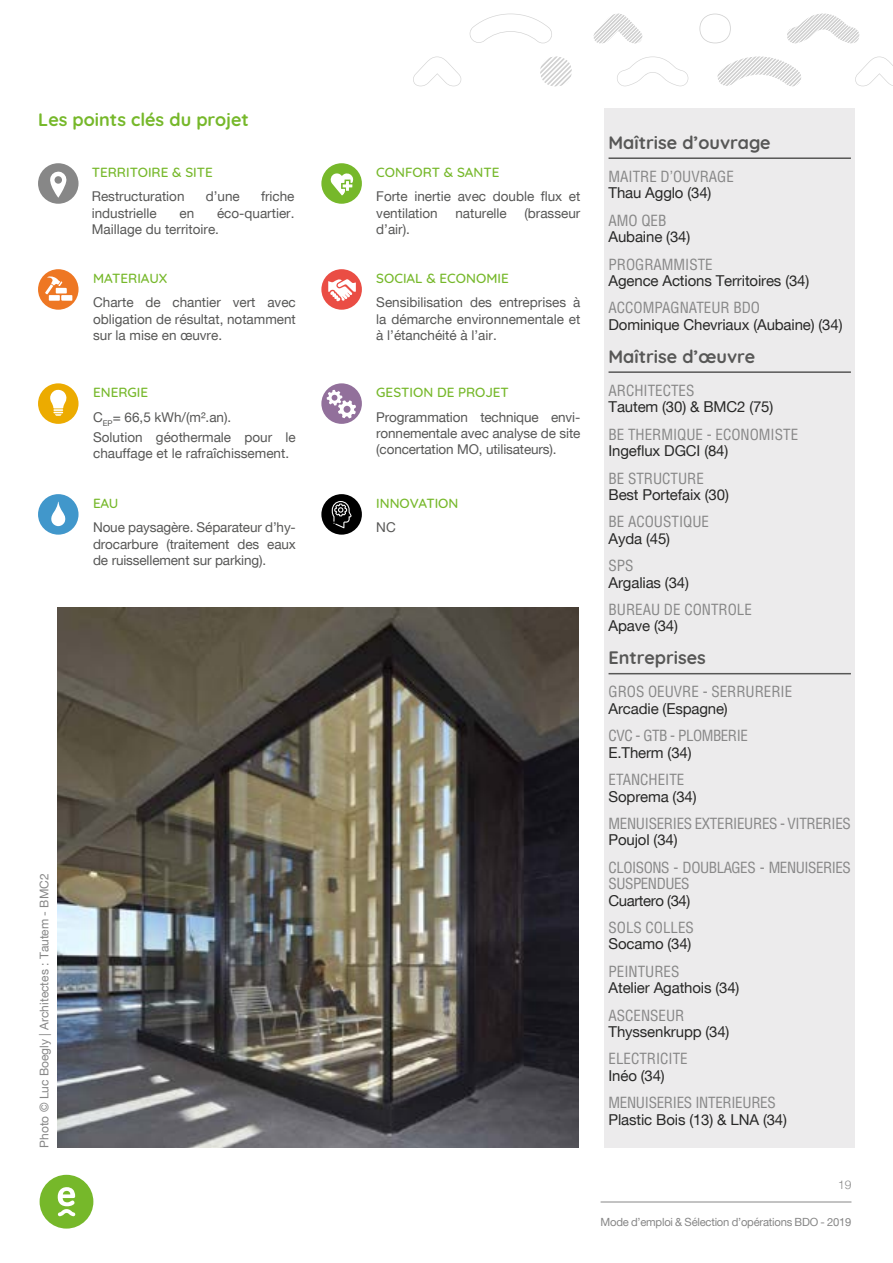
<style>
.page{position:relative;width:893px;height:1263px;background:#fff}
.page>*{position:absolute;margin:0;border:0;box-sizing:border-box;transform-origin:0 0}
.t1{font:700 18px "Quicksand";color:#575756}
.t2{font:700 18px "Quicksand";color:#76b82a}
.t3{font:15px "Helvetica Neue";letter-spacing:-.01em;color:#282827}
.t4{font:condensed 15px "Helvetica";color:#878787}
.t5{font:condensed 15px/16.5px "Helvetica";letter-spacing:-.03em;color:#878787}
.t6{font:condensed 15px "Helvetica";letter-spacing:-.02em;color:#878787}
.t7{font:15px "Helvetica Neue";letter-spacing:-.03em;color:#282827}
.t8{font:13.5px/16.2px "Helvetica Neue";color:#575756;text-align:justify}
.t9{font:500 13.5px "Quicksand";color:#76b82a}
.t10{font:12px "Helvetica Neue";color:#878787}
.t11{font:300 12px "Helvetica Neue";color:#878787}
.t12{font:11.25px "Helvetica Neue";letter-spacing:-.02em;color:#878787}
</style>
<div class="page">
<hr style="left:601px;top:1201px;width:250px;height:1px;background:#878787">
<svg style="left:40px;top:1175px;width:53px;height:53px"></svg>
<svg style="left:413px;top:57px;width:48px;height:29px"></svg>
<svg style="left:699px;top:14px;width:32px;height:29px"></svg>
<svg style="left:540px;top:57px;width:32px;height:29px"></svg>
<svg style="left:470px;top:14px;width:82px;height:29px"></svg>
<svg style="left:717px;top:57px;width:84px;height:30px"></svg>
<svg style="left:855px;top:57px;width:38px;height:29px"></svg>
<svg style="left:594px;top:14px;width:48px;height:29px"></svg>
<svg style="left:617px;top:57px;width:71px;height:29px"></svg>
<svg style="left:787px;top:14px;width:72px;height:30px"></svg>
<div style="left:604px;top:108px;width:251px;height:1040px;background:#ecebec"></div>
<hr style="left:608px;top:157px;width:243px;height:2px;background:#575756">
<hr style="left:608px;top:371px;width:243px;height:2px;background:#575756">
<hr style="left:608px;top:673px;width:243px;height:1px;background:#575756">
<img style="left:57px;top:608px;width:522px;height:540px">
<div style="left:38px;top:163px;width:41px;height:41px;background:#878787;border-radius:50%"></div>
<svg style="left:50px;top:171px;width:17px;height:27px"></svg>
<div style="left:38px;top:269px;width:41px;height:41px;background:#ee7723;border-radius:50%"></div>
<svg style="left:45px;top:276px;width:27px;height:25px"></svg>
<div style="left:38px;top:383px;width:41px;height:41px;background:#ecab00;border-radius:50%"></div>
<svg style="left:50px;top:389px;width:17px;height:27px"></svg>
<div style="left:38px;top:494px;width:41px;height:41px;background:#4197cb;border-radius:50%"></div>
<svg style="left:51px;top:502px;width:14px;height:25px"></svg>
<div style="left:321px;top:269px;width:41px;height:41px;background:#ea4d44;border-radius:50%"></div>
<svg style="left:328px;top:279px;width:28px;height:22px"></svg>
<div style="left:321px;top:163px;width:41px;height:41px;background:#76b82a;border-radius:50%"></div>
<svg style="left:330px;top:173px;width:23px;height:22px"></svg>
<div style="left:321px;top:383px;width:41px;height:41px;background:#92709b;border-radius:50%"></div>
<svg style="left:327px;top:390px;width:29px;height:28px"></svg>
<div style="left:321px;top:494px;width:41px;height:41px;background:#000;border-radius:50%"></div>
<svg style="left:332px;top:501px;width:20px;height:27px"></svg>
<h1 class="t2" style="left:38px;top:105px;width:212px">Les points clés du projet</h1>
<p class="t9" style="left:92px;top:161px;width:123px">TERRITOIRE &amp; SITE</p>
<p class="t8" style="left:92px;top:189px;width:94px">Restructuration</p>
<p class="t8" style="left:206px;top:189px;width:36px">d’une</p>
<p class="t8" style="left:261px;top:189px;width:35px">friche</p>
<p class="t8" style="left:92px;top:206px;width:67px">industrielle</p>
<p class="t8" style="left:180px;top:206px;width:16px">en</p>
<p class="t8" style="left:92px;top:206px;width:204px;text-indent:125px">éco-quartier.<br>Maillage du territoire.</p>
<p class="t9" style="left:93px;top:267px;width:76px">MATERIAUX</p>
<p class="t8" style="left:93px;top:295px;width:204px">Charte de chantier vert avec obligation de résultat, notamment sur la mise en œuvre.</p>
<p class="t9" style="left:93px;top:381px;width:56px">ENERGIE</p>
<p class="t8" style="left:93px;top:407px;width:204px;line-height:20.2px">C<sub>EP</sub>= 66,5 kWh/(m².an).<br>Solution géothermale pour le</p>
<p class="t8" style="left:93px;top:446px;width:198px">chauffage et le rafraîchissement.</p>
<p class="t9" style="left:93px;top:492px;width:27px">EAU</p>
<p class="t8" style="left:93px;top:520px;width:204px">Noue paysagère. Séparateur d’hy&shy;drocarbure (traitement des eaux de ruissellement sur parking).</p>
<p class="t10" style="left:39px;top:1148px;width:276px;rotate:-90deg">Photo © Luc Boegly | Architectes : Tautem - BMC2</p>
<p class="t9" style="left:376px;top:161px;width:125px">CONFORT &amp; SANTE</p>
<p class="t8" style="left:376px;top:189px;width:206px">Forte inertie avec double flux et ventilation</p>
<p class="t8" style="left:455px;top:206px;width:53px">naturelle</p>
<p class="t8" style="left:524px;top:206px;width:57px">(brasseur</p>
<p class="t8" style="left:376px;top:222px;width:35px">d’air).</p>
<p class="t9" style="left:376px;top:267px;width:134px">SOCIAL &amp; ECONOMIE</p>
<p class="t8" style="left:376px;top:295px;width:206px">Sensibilisation des entreprises à la démarche environnementale et à l’étanchéité à l’air.</p>
<p class="t9" style="left:376px;top:381px;width:134px">GESTION DE PROJET</p>
<p class="t8" style="left:376px;top:409px;width:206px">Programmation technique envi&shy;ronnementale avec analyse de site (concertation MO, utilisateurs).</p>
<p class="t9" style="left:376px;top:492px;width:84px">INNOVATION</p>
<p class="t8" style="left:376px;top:520px;width:21px">NC</p>
<h1 class="t1" style="left:608px;top:128px;width:163px">Maîtrise d’ouvrage</h1>
<p class="t4" style="left:608px;top:167px;width:127px">MAITRE D’OUVRAGE</p>
<p class="t3" style="left:608px;top:186px;width:104px">Thau Agglo (34)</p>
<p class="t4" style="left:608px;top:211px;width:59px">AMO QEB</p>
<p class="t3" style="left:608px;top:230px;width:83px">Aubaine (34)</p>
<p class="t4" style="left:608px;top:255px;width:106px">PROGRAMMISTE</p>
<p class="t3" style="left:608px;top:274px;width:202px">Agence Actions Territoires (34)</p>
<p class="t4" style="left:608px;top:299px;width:153px">ACCOMPAGNATEUR BDO</p>
<p class="t3" style="left:608px;top:318px;width:235px">Dominique Chevriaux (Aubaine) (34)</p>
<h1 class="t1" style="left:608px;top:342px;width:148px">Maîtrise d’œuvre</h1>
<p class="t4" style="left:608px;top:381px;width:87px">ARCHITECTES</p>
<p class="t3" style="left:608px;top:400px;width:166px">Tautem (30) &amp; BMC2 (75)</p>
<p class="t4" style="left:608px;top:425px;width:191px">BE THERMIQUE - ECONOMISTE</p>
<p class="t3" style="left:608px;top:444px;width:121px">Ingeflux DGCI (84)</p>
<p class="t4" style="left:608px;top:469px;width:97px">BE STRUCTURE</p>
<p class="t3" style="left:608px;top:488px;width:122px">Best Portefaix (30)</p>
<p class="t4" style="left:608px;top:512px;width:102px">BE ACOUSTIQUE</p>
<p class="t3" style="left:608px;top:532px;width:63px">Ayda (45)</p>
<p class="t4" style="left:608px;top:556px;width:27px">SPS</p>
<p class="t3" style="left:608px;top:576px;width:82px">Argalias (34)</p>
<p class="t4" style="left:608px;top:600px;width:145px">BUREAU DE CONTROLE</p>
<p class="t3" style="left:608px;top:619px;width:71px">Apave (34)</p>
<h1 class="t1" style="left:608px;top:643px;width:99px">Entreprises</h1>
<p class="t4" style="left:608px;top:683px;width:185px">GROS OEUVRE - SERRURERIE</p>
<p class="t3" style="left:608px;top:702px;width:121px">Arcadie (Espagne)</p>
<p class="t5" style="left:608px;top:727px;width:141px">CVC - GTB - PLOMBERIE</p>
<p class="t3" style="left:608px;top:746px;width:85px">E.Therm (34)</p>
<p class="t4" style="left:608px;top:770px;width:77px">ETANCHEITE</p>
<p class="t3" style="left:608px;top:789px;width:90px">Soprema (34)</p>
<p class="t6" style="left:608px;top:814px;width:244px">MENUISERIES EXTERIEURES - VITRERIES</p>
<p class="t3" style="left:608px;top:833px;width:71px">Poujol (34)</p>
<p class="t5" style="left:608px;top:859px;width:244px">CLOISONS - DOUBLAGES - MENUISERIES<br>SUSPENDUES</p>
<p class="t7" style="left:608px;top:894px;width:83px">Cuartero (34)</p>
<p class="t4" style="left:608px;top:918px;width:87px">SOLS COLLES</p>
<p class="t3" style="left:608px;top:937px;width:84px">Socamo (34)</p>
<p class="t4" style="left:608px;top:962px;width:72px">PEINTURES</p>
<p class="t3" style="left:608px;top:981px;width:132px">Atelier Agathois (34)</p>
<p class="t4" style="left:608px;top:1006px;width:77px">ASCENSEUR</p>
<p class="t3" style="left:608px;top:1025px;width:122px">Thyssenkrupp (34)</p>
<p class="t4" style="left:608px;top:1049px;width:81px">ELECTRICITE</p>
<p class="t3" style="left:608px;top:1069px;width:58px">Inéo (34)</p>
<p class="t6" style="left:608px;top:1093px;width:169px">MENUISERIES INTERIEURES</p>
<p class="t3" style="left:608px;top:1113px;width:180px">Plastic Bois (13) &amp; LNA (34)</p>
<p class="t11" style="left:838px;top:1175px;width:15px">19</p>
<p class="t12" style="left:601px;top:1217px;width:252px">Mode d’emploi &amp; Sélection d’opérations BDO - 2019</p>
</div>
